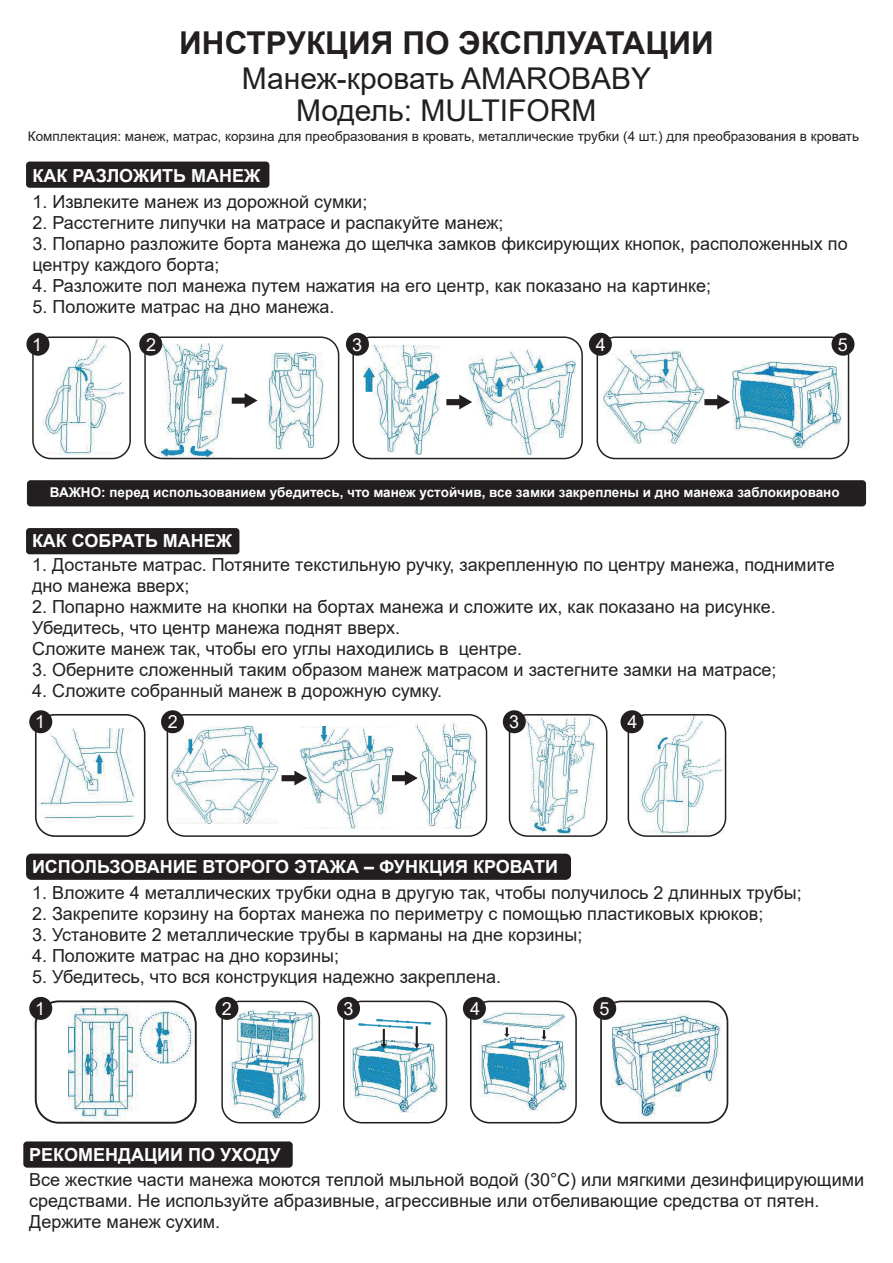
<style>
.page{position:relative;width:893px;height:1263px;background:#fff}
.page>*{position:absolute;margin:0;border:0;box-sizing:border-box;transform-origin:0 0}
.t1{font:700 31.5px "Arial";color:#231f20}
.t2{font:30px/31.8px "Arial";color:#231f20;text-align:center}
.t3{font:18px/21px "Arial";color:#231f20}
.t4{font:700 18px "Arial";color:#fff}
.t5{font:18px "Arial";color:#fff}
.t6{font:13.5px "Arial";color:#231f20}
.t7{font:700 13.5px "Arial";color:#fff}
</style>
<div class="page">
<div style="left:26px;top:162px;width:243px;height:26px;background:#231f20;border-radius:4px"></div>
<div style="left:26px;top:528px;width:213px;height:26px;background:#231f20;border-radius:3px"></div>
<div style="left:27px;top:480px;width:839px;height:26px;background:#231f20;border-radius:4px"></div>
<div style="left:26px;top:854px;width:545px;height:26px;background:#231f20;border-radius:5px"></div>
<div style="left:23px;top:1141px;width:270px;height:27px;background:#231f20;border-radius:4px"></div>
<img style="left:33px;top:337px;width:93px;height:118px">
<img style="left:157px;top:339px;width:75px;height:118px">
<img style="left:267px;top:352px;width:57px;height:97px">
<img style="left:363px;top:345px;width:77px;height:109px">
<img style="left:469px;top:349px;width:107px;height:106px">
<img style="left:603px;top:348px;width:101px;height:96px">
<img style="left:732px;top:361px;width:110px;height:87px">
<svg style="left:232px;top:393px;width:26px;height:15px"></svg>
<svg style="left:446px;top:395px;width:26px;height:14px"></svg>
<svg style="left:704px;top:395px;width:26px;height:14px"></svg>
<div style="left:32px;top:336px;width:99px;height:123px;border:2px solid #231f20;border-radius:18px"></div>
<div style="left:144px;top:336px;width:195px;height:123px;border:1px solid #231f20;border-radius:18px"></div>
<div style="left:352px;top:336px;width:231px;height:123px;border:2px solid #231f20;border-radius:18px"></div>
<div style="left:597px;top:336px;width:252px;height:123px;border:2px solid #231f20;border-radius:18px"></div>
<div style="left:26px;top:333px;width:23px;height:23px;background:#231f20;border-radius:50%"></div>
<div style="left:139px;top:333px;width:23px;height:23px;background:#231f20;border-radius:50%"></div>
<div style="left:346px;top:333px;width:23px;height:23px;background:#231f20;border-radius:50%"></div>
<div style="left:589px;top:333px;width:23px;height:23px;background:#231f20;border-radius:50%"></div>
<div style="left:831px;top:333px;width:23px;height:23px;background:#231f20;border-radius:50%"></div>
<img style="left:38px;top:721px;width:106px;height:101px">
<img style="left:522px;top:714px;width:73px;height:119px">
<img style="left:640px;top:713px;width:83px;height:120px">
<img style="left:170px;top:722px;width:109px;height:101px">
<img style="left:299px;top:726px;width:94px;height:102px">
<img style="left:415px;top:722px;width:62px;height:106px">
<svg style="left:282px;top:771px;width:25px;height:14px"></svg>
<svg style="left:392px;top:771px;width:26px;height:14px"></svg>
<div style="left:35px;top:714px;width:110px;height:123px;border:2px solid #231f20;border-radius:19px"></div>
<div style="left:167px;top:714px;width:320px;height:123px;border:1px solid #231f20;border-radius:18px"></div>
<div style="left:29px;top:710px;width:23px;height:23px;background:#231f20;border-radius:50%"></div>
<div style="left:161px;top:710px;width:23px;height:23px;background:#231f20;border-radius:50%"></div>
<div style="left:503px;top:710px;width:23px;height:23px;background:#231f20;border-radius:50%"></div>
<div style="left:628px;top:714px;width:98px;height:123px;border:2px solid #231f20;border-radius:18px"></div>
<div style="left:509px;top:714px;width:98px;height:123px;border:2px solid #231f20;border-radius:18px"></div>
<div style="left:620px;top:710px;width:23px;height:23px;background:#231f20;border-radius:50%"></div>
<img style="left:468px;top:1012px;width:109px;height:98px">
<svg style="left:541px;top:1030px;width:6px;height:10px"></svg>
<svg style="left:504px;top:1027px;width:5px;height:10px"></svg>
<img style="left:342px;top:1017px;width:106px;height:96px">
<div style="left:344px;top:1015px;width:101px;height:18px;background:#fff"></div>
<svg style="left:357px;top:1019px;width:75px;height:30px"></svg>
<img style="left:32px;top:999px;width:162px;height:122px">
<img style="left:606px;top:1009px;width:115px;height:109px">
<div style="left:470px;top:1000px;width:107px;height:123px;border:2px solid #231f20;border-radius:19px"></div>
<div style="left:343px;top:1000px;width:104px;height:123px;border:2px solid #231f20;border-radius:19px"></div>
<div style="left:463px;top:997px;width:23px;height:23px;background:#231f20;border-radius:50%"></div>
<div style="left:600px;top:1000px;width:128px;height:123px;border:2px solid #231f20;border-radius:21px"></div>
<div style="left:593px;top:997px;width:23px;height:23px;background:#231f20;border-radius:50%"></div>
<img style="left:229px;top:1009px;width:89px;height:109px">
<div style="left:36px;top:1006px;width:23px;height:27px;background:#fff"></div>
<div style="left:35px;top:1000px;width:162px;height:124px;border:2px solid #231f20;border-radius:23px"></div>
<div style="left:29px;top:997px;width:23px;height:23px;background:#231f20;border-radius:50%"></div>
<div style="left:337px;top:997px;width:23px;height:23px;background:#231f20;border-radius:50%"></div>
<div style="left:221px;top:1001px;width:99px;height:122px;border:2px solid #231f20;border-radius:18px"></div>
<div style="left:215px;top:997px;width:23px;height:23px;background:#231f20;border-radius:50%"></div>
<h1 class="t1" style="left:179px;top:20px;width:536px">ИНСТРУКЦИЯ ПО ЭКСПЛУАТАЦИИ</h1>
<h2 class="t2" style="left:242px;top:62px;width:411px">Манеж-кровать AMAROBABY<br>Модель: MULTIFORM</h2>
<p class="t6" style="left:28px;top:127px;width:833px">Комплектация: манеж, матрас, корзина для преобразования в кровать, металлические трубки (4 шт.) для преобразования в кровать</p>
<p class="t4" style="left:32px;top:163px;width:230px">КАК РАЗЛОЖИТЬ МАНЕЖ</p>
<p class="t3" style="left:32px;top:191px;width:336px">1. Извлеките манеж из дорожной сумки;</p>
<p class="t3" style="left:32px;top:212px;width:473px">2. Расстегните липучки на матрасе и распакуйте манеж;</p>
<p class="t3" style="left:32px;top:233px;width:817px">3. Попарно разложите борта манежа до щелчка замков фиксирующих кнопок, расположенных по центру каждого борта;</p>
<p class="t3" style="left:32px;top:275px;width:680px">4. Разложите пол манежа путем нажатия на его центр, как показано на картинке;</p>
<p class="t3" style="left:32px;top:296px;width:304px">5. Положите матрас на дно манежа.</p>
<p class="t5" style="left:32px;top:332px;width:12px">1</p>
<p class="t5" style="left:146px;top:332px;width:12px">2</p>
<p class="t5" style="left:352px;top:332px;width:12px">3</p>
<p class="t5" style="left:596px;top:332px;width:12px">4</p>
<p class="t5" style="left:838px;top:332px;width:12px">5</p>
<p class="t7" style="left:50px;top:483px;width:791px">ВАЖНО: перед использованием убедитесь, что манеж устойчив, все замки закреплены и дно манежа заблокировано</p>
<p class="t4" style="left:32px;top:528px;width:202px">КАК СОБРАТЬ МАНЕЖ</p>
<p class="t3" style="left:32px;top:554px;width:804px">1. Достаньте матрас. Потяните текстильную ручку, закрепленную по центру манежа, поднимите дно манежа вверх;</p>
<p class="t3" style="left:32px;top:596px;width:745px">2. Попарно нажмите на кнопки на бортах манежа и сложите их, как показано на рисунке.<br>Убедитесь, что центр манежа поднят вверх.<br>Сложите манеж так, чтобы его углы находились в центре.</p>
<p class="t3" style="left:32px;top:659px;width:746px">3. Оберните сложенный таким образом манеж матрасом и застегните замки на матрасе;</p>
<p class="t3" style="left:32px;top:680px;width:412px">4. Сложите собранный манеж в дорожную сумку.</p>
<p class="t5" style="left:35px;top:709px;width:12px">1</p>
<p class="t5" style="left:168px;top:709px;width:12px">2</p>
<p class="t5" style="left:509px;top:709px;width:12px">3</p>
<p class="t5" style="left:628px;top:709px;width:12px">4</p>
<p class="t4" style="left:32px;top:854px;width:527px">ИСПОЛЬЗОВАНИЕ ВТОРОГО ЭТАЖА – ФУНКЦИЯ КРОВАТИ</p>
<p class="t3" style="left:32px;top:881px;width:771px">1. Вложите 4 металлических трубки одна в другую так, чтобы получилось 2 длинных трубы;</p>
<p class="t3" style="left:32px;top:902px;width:733px">2. Закрепите корзину на бортах манежа по периметру с помощью пластиковых крюков;</p>
<p class="t3" style="left:32px;top:923px;width:552px">3. Установите 2 металлические трубы в карманы на дне корзины;</p>
<p class="t3" style="left:32px;top:944px;width:308px">4. Положите матрас на дно корзины;</p>
<p class="t3" style="left:32px;top:965px;width:470px">5. Убедитесь, что вся конструкция надежно закреплена.</p>
<p class="t5" style="left:35px;top:996px;width:12px">1</p>
<p class="t5" style="left:222px;top:996px;width:12px">2</p>
<p class="t5" style="left:343px;top:996px;width:12px">3</p>
<p class="t5" style="left:470px;top:996px;width:12px">4</p>
<p class="t5" style="left:599px;top:996px;width:12px">5</p>
<p class="t4" style="left:29px;top:1142px;width:253px">РЕКОМЕНДАЦИИ ПО УХОДУ</p>
<p class="t3" style="left:29px;top:1169px;width:836px">Все жесткие части манежа моются теплой мыльной водой (30°C) или мягкими дезинфицирующими средствами. Не используйте абразивные, агрессивные или отбеливающие средства от пятен.<br>Держите манеж сухим.</p>
</div>
